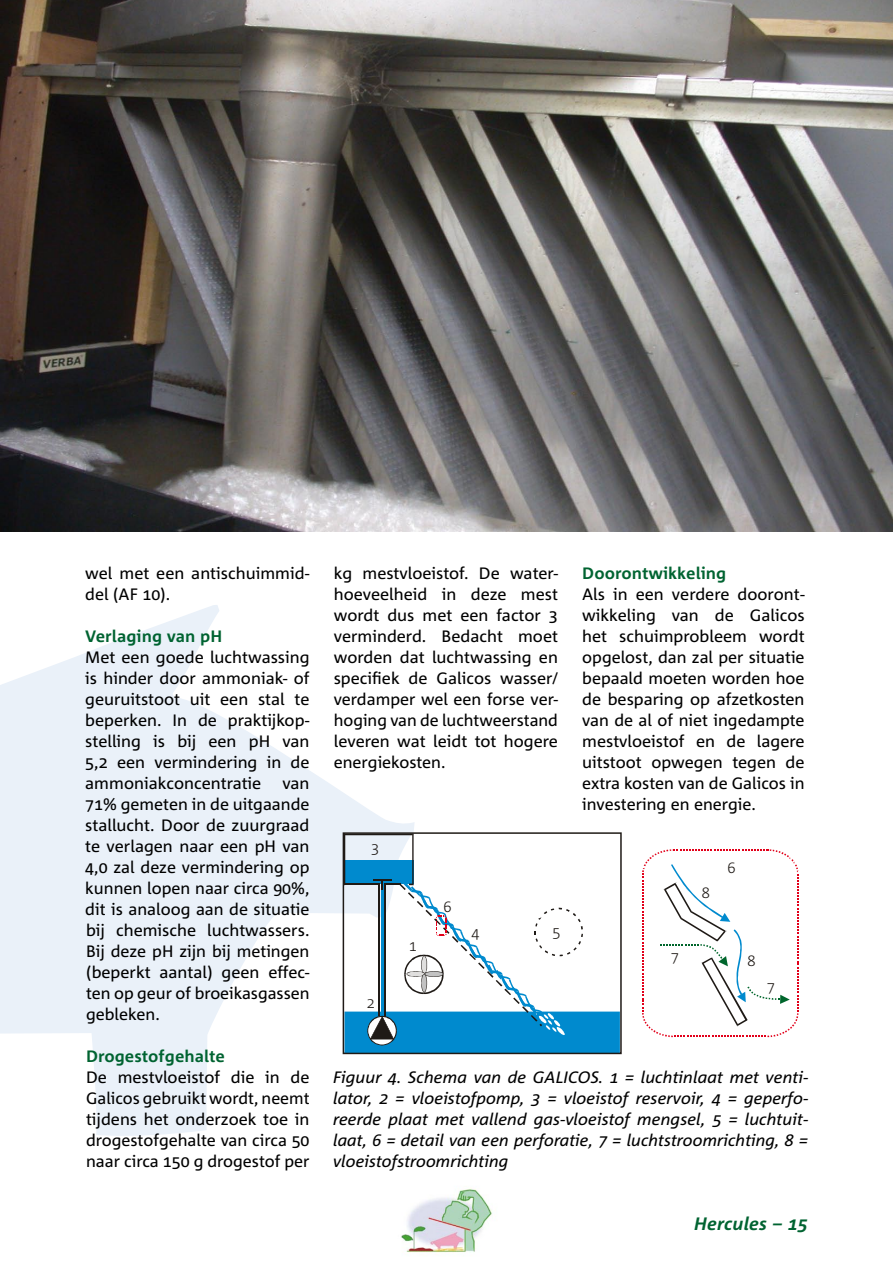
<style>
.page{position:relative;width:893px;height:1263px;background:#fff}
.page>*{position:absolute;margin:0;border:0;box-sizing:border-box;transform-origin:0 0}
.t1{font:18px "Agrofont Vet Cursief";color:#006331}
.t2{font:16.5px/21px "Agrofont Normaal";color:#000;text-align:justify}
.t3{font:16.5px/21px "Agrofont Normaal Cursief";color:#000;text-align:justify}
.t4{font:16.5px "Agrofont Vet";color:#006331}
.t5{font:15px "Agrofont Mager";color:#1f1a16}
</style>
<div class="page">
<svg style="left:0;top:605px;width:415px;height:531px"></svg>
<img style="left:401px;top:1188px;width:91px;height:65px">
<svg style="left:343px;top:832px;width:279px;height:222px"></svg>
<svg style="left:344px;top:834px;width:276px;height:219px"></svg>
<svg style="left:642px;top:849px;width:156px;height:188px"></svg>
<img style="left:0;top:0;width:893px;height:531px">
<p class="t2" style="left:85px;top:563px;width:226px">wel met een antischuimmid&shy;del (AF 10).</p>
<p class="t4" style="left:85px;top:627px;width:139px">Verlaging van pH</p>
<p class="t2" style="left:85px;top:647px;width:226px">Met een goede luchtwassing is hinder door ammoniak- of geuruitstoot uit een stal te beperken. In de praktijkop&shy;stelling is bij een pH van 5,2 een vermindering in de ammoniakconcentratie</p>
<p class="t2" style="left:85px;top:773px;width:226px;text-indent:197px">van 71% gemeten in de uitgaande stallucht. Door de zuurgraad te verlagen naar een pH van 4,0 zal deze vermindering op kunnen lopen naar circa 90%, dit is analoog aan de situatie bij chemische luchtwassers.<br>Bij deze pH zijn bij metingen (beperkt aantal) geen effec&shy;ten op geur of broeikasgassen gebleken.</p>
<p class="t4" style="left:86px;top:1047px;width:140px">Drogestofgehalte</p>
<p class="t2" style="left:86px;top:1067px;width:225px">De mestvloeistof die in de Galicos gebruikt wordt, neemt tijdens het onderzoek toe in drogestofgehalte van circa 50 naar circa 150 g drogestof per</p>
<p class="t2" style="left:334px;top:563px;width:226px">kg mestvloeistof. De water&shy;hoeveelheid in deze mest wordt dus met een factor 3 verminderd. Bedacht moet worden dat luchtwassing en specifiek de Galicos wasser/ verdamper wel een forse ver&shy;hoging van de luchtweerstand leveren wat leidt tot hogere energiekosten.</p>
<p class="t4" style="left:582px;top:564px;width:146px">Doorontwikkeling</p>
<p class="t2" style="left:582px;top:584px;width:224px">Als in een verdere dooront&shy;wikkeling van de Galicos het schuimprobleem wordt opgelost, dan zal per situatie bepaald moeten worden hoe de besparing op afzetkosten van de al of niet ingedampte mestvloeistof en de lagere uitstoot opwegen tegen de extra kosten van de Galicos in investering en energie.</p>
<p class="t5" style="left:371px;top:840px;width:10px">3</p>
<p class="t5" style="left:367px;top:995px;width:10px">2</p>
<p class="t5" style="left:409px;top:938px;width:10px">1</p>
<p class="t5" style="left:444px;top:898px;width:10px">6</p>
<p class="t5" style="left:471px;top:925px;width:10px">4</p>
<p class="t5" style="left:552px;top:924px;width:10px">5</p>
<p class="t5" style="left:671px;top:949px;width:10px">7</p>
<p class="t5" style="left:702px;top:884px;width:10px">8</p>
<p class="t5" style="left:727px;top:859px;width:10px">6</p>
<p class="t5" style="left:748px;top:953px;width:10px">8</p>
<p class="t5" style="left:767px;top:978px;width:10px">7</p>
<p class="t3" style="left:333px;top:1067px;width:476px">Figuur 4. Schema van de GALICOS. 1 = luchtinlaat met venti&shy;lator, 2 = vloeistofpomp, 3 = vloeistof reservoir, 4 = geperfo&shy;reerde plaat met vallend gas-vloeistof mengsel, 5 = luchtuit&shy;laat, 6 = detail van een perforatie, 7 = luchtstroomrichting, 8 = vloeistofstroomrichting</p>
<p class="t1" style="left:694px;top:1214px;width:115px">Hercules – 15</p>
</div>
